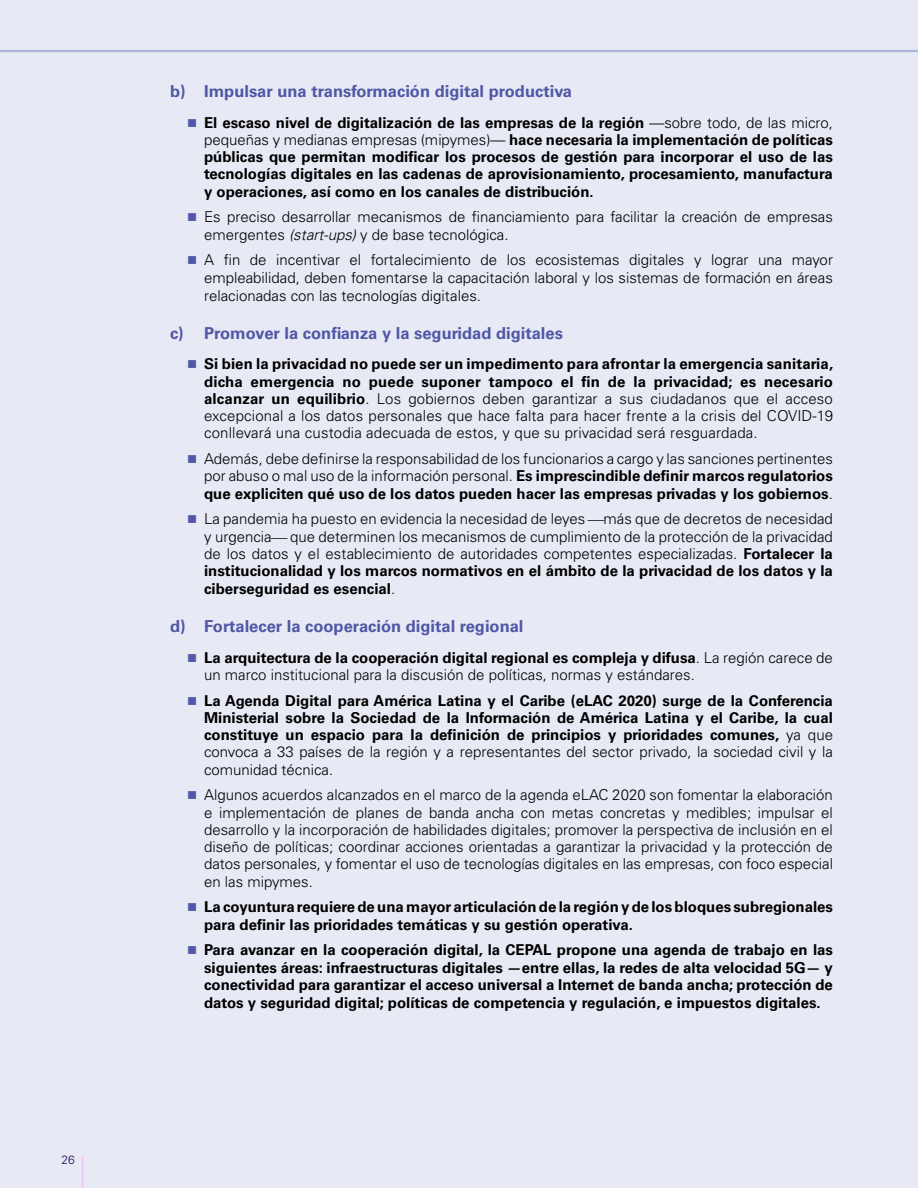
<style>
.page{position:relative;width:918px;height:1188px;background:#e7e9f4}
.page>*{position:absolute;margin:0;border:0;box-sizing:border-box;transform-origin:0 0}
.t1{font:700 16.5px "Univers LT Std";color:#4f57a6}
.t2{font:300 15px/17.2px "Univers LT Std";color:#000;text-align:justify}
.t3{font:700 15px/17.2px "Univers LT Std";color:#000;text-align:justify}
.t4{font:300 12px "Univers LT Std";color:#250c59}
.s1{font-weight:300}
.s2{font-style:italic}
.s3{font-weight:700}
</style>
<div class="page">
<hr style="left:0;top:50px;width:918px;height:2px;background:#aeb6da">
<hr style="left:82px;top:1156px;width:1px;height:32px;background:#f1c2f2">
<p class="t4" style="left:61px;top:1153px;width:15px">26</p>
<p class="t1" style="left:170px;top:82px;width:404px">b) Impulsar una transformación digital productiva</p>
<p class="t3" style="left:204px;top:114px;width:630px">El escaso nivel de digitalización de las empresas de la región <span class="s1">—sobre todo, de las micro, pequeñas y medianas empresas (mipymes)—</span> hace necesaria la implementación de políticas públicas que permitan modificar los procesos de gestión para incorporar el uso de las tecnologías digitales en las cadenas de aprovisionamiento, procesamiento, manufactura y operaciones, así como en los canales de distribución.</p>
<p class="t2" style="left:204px;top:209px;width:630px">Es preciso desarrollar mecanismos de financiamiento para facilitar la creación de empresas emergentes <span class="s2">(start-ups)</span>y de base tecnológica.</p>
<p class="t2" style="left:204px;top:251px;width:630px;line-height:17.7px">A fin de incentivar el fortalecimiento de los ecosistemas digitales y lograr una mayor empleabilidad, deben fomentarse la capacitación laboral y los sistemas de formación en áreas relacionadas con las tecnologías digitales.</p>
<p class="t1" style="left:170px;top:323px;width:394px">c) Promover la confianza y la seguridad digitales</p>
<p class="t2" style="left:204px;top:355px;width:631px"><span class="s3">Si bien la privacidad no puede ser un impedimento para afrontar la emergencia sanitaria, dicha emergencia no puede suponer tampoco el fin de la privacidad; es necesario alcanzar un equilibrio</span>. Los gobiernos deben garantizar a sus ciudadanos que el acceso excepcional a los datos personales que hace falta para hacer frente a la crisis del COVID-19 conllevará una custodia adecuada de estos, y que su privacidad será resguardada.</p>
<p class="t2" style="left:204px;top:450px;width:630px">Además, debe definirse la responsabilidad de los funcionarios a cargo y las sanciones pertinentes por abuso o mal uso de la información personal. <span class="s3">Es imprescindible definir marcos regulatorios que expliciten qué uso de los datos pueden hacer las empresas privadas y los gobiernos</span>.</p>
<p class="t2" style="left:204px;top:510px;width:630px">La pandemia ha puesto en evidencia la necesidad de leyes más que de decretos de necesidad y urgencia que determinen los mecanismos de cumplimiento de la protección de la privacidad de los datos y el establecimiento de autoridades competentes especializadas. <span class="s3">Fortalecer la institucionalidad y los marcos normativos en el ámbito de la privacidad de los datos y la ciberseguridad es esencial</span>.</p>
<p class="t1" style="left:170px;top:616px;width:355px">d) Fortalecer la cooperación digital regional</p>
<p class="t2" style="left:204px;top:649px;width:630px"><span class="s3">La arquitectura de la cooperación digital regional es compleja y difusa</span>. La región carece de un marco institucional para la discusión de políticas, normas y estándares.</p>
<p class="t3" style="left:204px;top:692px;width:630px">La Agenda Digital para América Latina y el Caribe (eLAC 2020) surge de la Conferencia Ministerial sobre la Sociedad de la Información de América Latina y el Caribe, la cual constituye un espacio para la definición de principios y prioridades comunes, <span class="s1">ya que convoca a 33 países de la región y a representantes del sector privado, la sociedad civil y la comunidad técnica.</span></p>
<p class="t2" style="left:204px;top:786px;width:630px">Algunos acuerdos alcanzados en el marco de la agenda eLAC 2020 son fomentar la elaboración e implementación de planes de banda ancha con metas concretas y medibles; impulsar el desarrollo y la incorporación de habilidades digitales; promover la perspectiva de inclusión en el diseño de políticas; coordinar acciones orientadas a garantizar la privacidad y la protección de datos personales, y fomentar el uso de tecnologías digitales en las empresas, con foco especial en las mipymes.</p>
<p class="t3" style="left:204px;top:899px;width:630px">La coyuntura requiere de una mayor articulación de la región y de los bloques subregionales para definir las prioridades temáticas y su gestión operativa.</p>
<p class="t3" style="left:204px;top:941px;width:630px">Para avanzar en la cooperación digital, la CEPAL propone una agenda de trabajo en las siguientes áreas: infraestructuras digitales —entre ellas, la redes de alta velocidad 5G— y conectividad para garantizar el acceso universal a Internet de banda ancha; protección de datos y seguridad digital; políticas de competencia y regulación, e impuestos digitales.</p>
</div>
